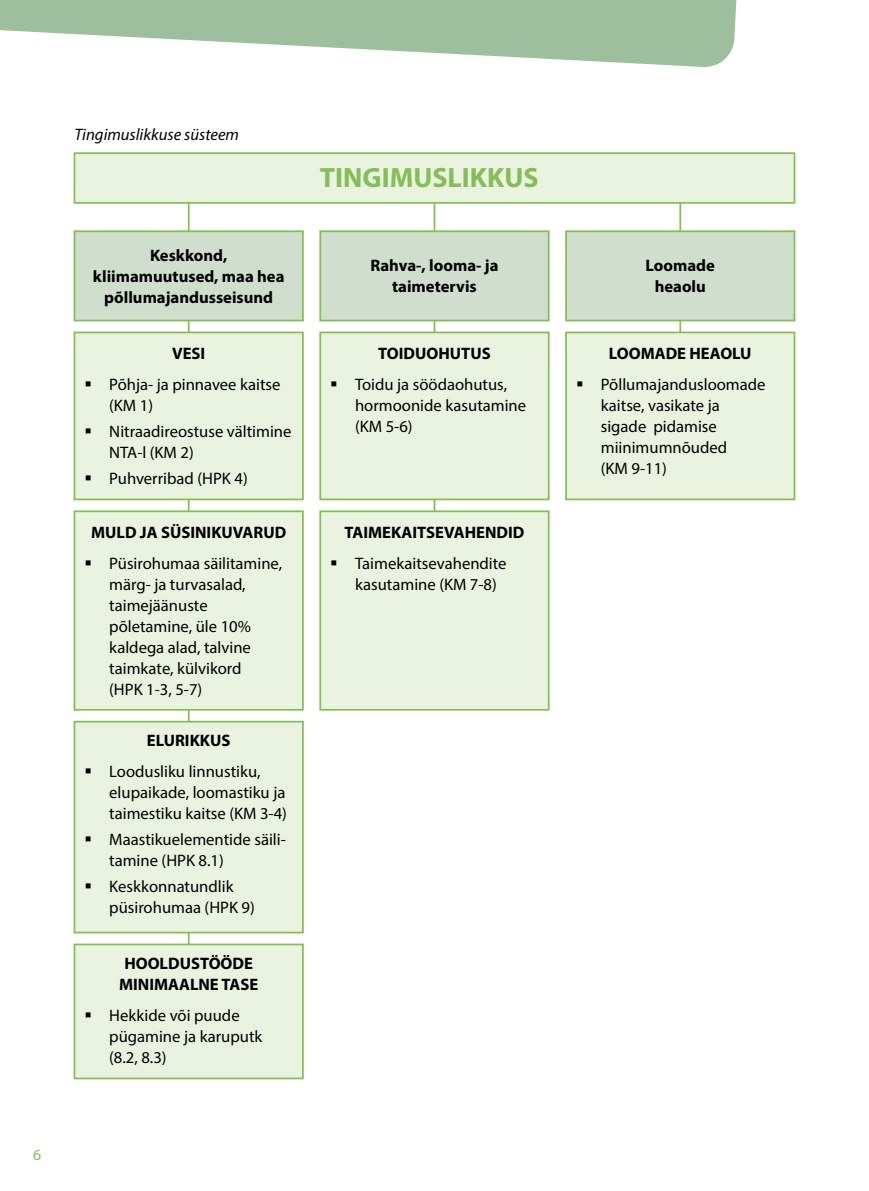
<style>
.page{position:relative;width:869px;height:1191px;background:#fff}
.page>*{position:absolute;margin:0;border:0;box-sizing:border-box;transform-origin:0 0}
.t1{font:700 28px "Myriad Pro";color:#84be54}
.t2{font:16.62px/21px "Myriad Pro";color:#000}
.t3{font:700 16.62px/21px "Myriad Pro";color:#000;text-align:center}
.t4{font:italic 16.62px "Myriad Pro";color:#000}
.t5{font:15.75px "Myriad Pro";color:#84be54}
</style>
<div class="page">
<svg style="left:0;top:0;width:737px;height:67px;fill:#9ebf9d"></svg>
<hr style="left:188px;top:190px;width:1px;height:852px;background:#84be54">
<hr style="left:433px;top:190px;width:2px;height:498px;background:#84be54">
<hr style="left:679px;top:190px;width:1px;height:296px;background:#84be54">
<div style="left:74px;top:152px;width:721px;height:52px;background:#eaf3e0;border:2px solid #84be54"></div>
<div style="left:74px;top:230px;width:229px;height:91px;background:#cfdecd;border:2px solid #84be54"></div>
<div style="left:319px;top:230px;width:230px;height:91px;background:#cfdecd;border:2px solid #84be54"></div>
<div style="left:565px;top:230px;width:230px;height:91px;background:#cfdecd;border:2px solid #84be54"></div>
<div style="left:74px;top:331px;width:229px;height:169px;background:#eaf3e0;border:2px solid #84be54"></div>
<div style="left:319px;top:331px;width:230px;height:169px;background:#eaf3e0;border:2px solid #84be54"></div>
<div style="left:565px;top:331px;width:230px;height:169px;background:#eaf3e0;border:2px solid #84be54"></div>
<div style="left:74px;top:510px;width:229px;height:200px;background:#eaf3e0;border:2px solid #84be54"></div>
<div style="left:319px;top:510px;width:230px;height:200px;background:#eaf3e0;border:2px solid #84be54"></div>
<div style="left:74px;top:721px;width:229px;height:212px;background:#eaf3e0;border:2px solid #84be54"></div>
<div style="left:74px;top:943px;width:229px;height:136px;background:#eaf3e0;border:2px solid #84be54"></div>
<p class="t5" style="left:33px;top:1144px;width:10px">6</p>
<p class="t4" style="left:74px;top:124px;width:166px">Tingimuslikkuse süsteem</p>
<h1 class="t1" style="left:320px;top:159px;width:220px">TINGIMUSLIKKUS</h1>
<p class="t3" style="left:93px;top:244px;width:193px">Keskkond, kliimamuutused, maa hea põllumajandusseisund</p>
<p class="t3" style="left:370px;top:254px;width:129px">Rahva-, looma- ja taimetervis</p>
<p class="t3" style="left:645px;top:254px;width:71px">Loomade heaolu</p>
<p class="t3" style="left:172px;top:343px;width:35px">VESI</p>
<p class="t2" style="left:109px;top:374px;width:173px;text-indent:-25px">▪ Põhja- ja pinnavee kaitse (KM 1)</p>
<p class="t2" style="left:109px;top:421px;width:184px;text-indent:-25px">▪ Nitraadireostuse vältimine<br>NTA-l (KM 2)</p>
<p class="t2" style="left:84px;top:468px;width:165px">▪ Puhverribad (HPK 4)</p>
<p class="t3" style="left:91px;top:522px;width:196px">MULD JA SÜSINIKUVARUD</p>
<p class="t2" style="left:109px;top:553px;width:174px;text-indent:-25px">▪ Püsirohumaa säilitamine, märg- ja turvasalad, taimejäänuste põletamine, üle 10% kaldega alad, talvine taimkate, külvikord<br>(HPK 1-3, 5-7)</p>
<p class="t3" style="left:147px;top:730px;width:85px">ELURIKKUS</p>
<p class="t2" style="left:109px;top:761px;width:179px;text-indent:-25px">▪ Loodusliku linnustiku, elupaikade, loomastiku ja taimestiku kaitse (KM 3-4)</p>
<p class="t2" style="left:109px;top:829px;width:178px;text-indent:-25px">▪ Maastikuelementide säili&shy;tamine (HPK 8.1)</p>
<p class="t2" style="left:109px;top:876px;width:147px;text-indent:-25px">▪ Keskkonnatundlik püsirohumaa (HPK 9)</p>
<p class="t3" style="left:119px;top:952px;width:141px">HOOLDUSTÖÖDE<br>MINIMAALNE TASE</p>
<p class="t2" style="left:109px;top:1005px;width:154px;text-indent:-25px">▪ Hekkide või puude pügamine ja karuputk (8.2, 8.3)</p>
<p class="t3" style="left:378px;top:343px;width:114px">TOIDUOHUTUS</p>
<p class="t2" style="left:355px;top:374px;width:173px;text-indent:-25px">▪ Toidu ja söödaohutus, hormoonide kasutamine (KM 5-6)</p>
<p class="t3" style="left:344px;top:522px;width:181px">TAIMEKAITSEVAHENDID</p>
<p class="t2" style="left:355px;top:553px;width:153px;text-indent:-25px">▪ Taimekaitsevahendite kasutamine (KM 7-8)</p>
<p class="t3" style="left:608px;top:343px;width:144px">LOOMADE HEAOLU</p>
<p class="t2" style="left:600px;top:374px;width:166px;text-indent:-25px">▪ Põllumajandusloomade kaitse, vasikate ja sigade pidamise miinimumnõuded<br>(KM 9-11)</p>
</div>
